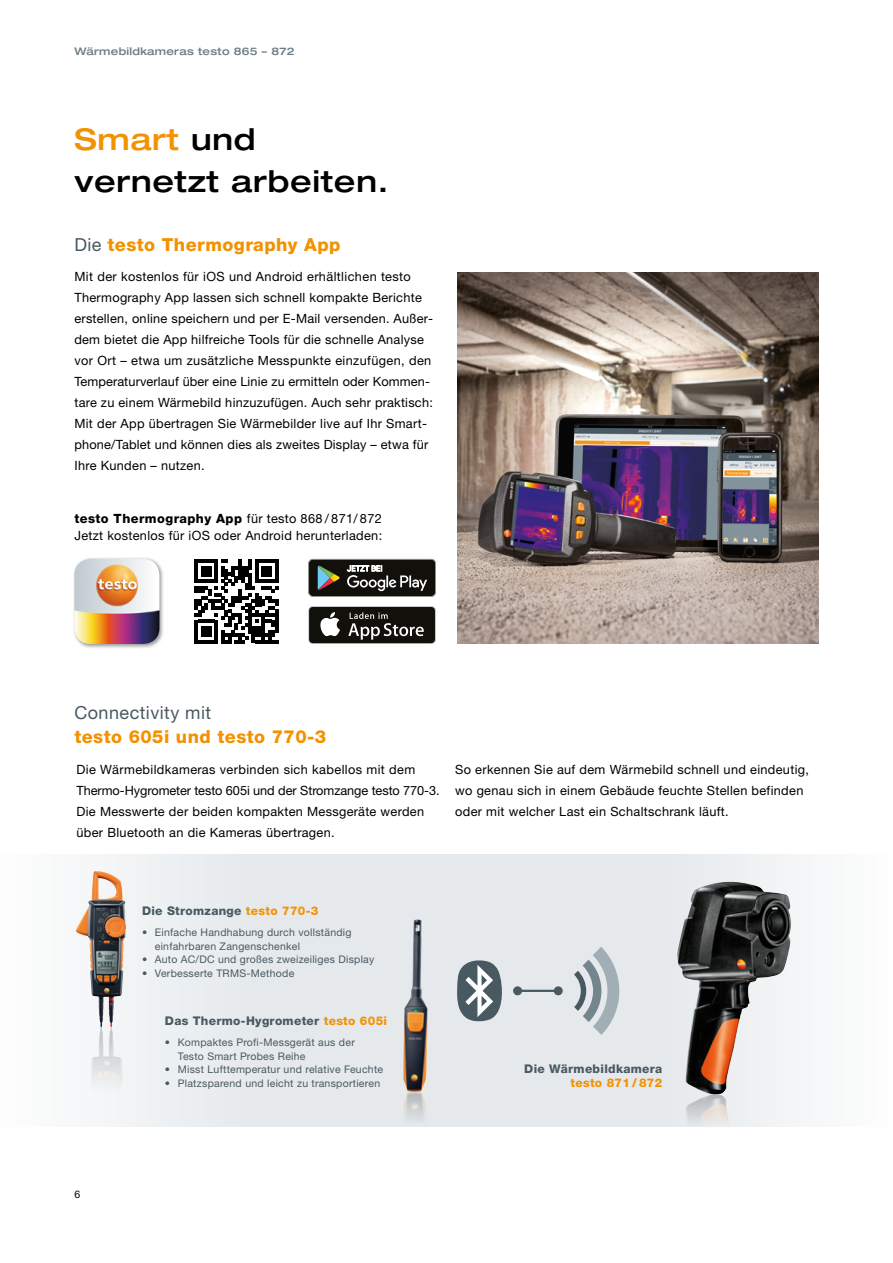
<style>
.page{position:relative;width:893px;height:1263px;background:#fff}
.page>*{position:absolute;margin:0;border:0;box-sizing:border-box;transform-origin:0 0}
.t1{font:500 expanded 30px/42px "Helvetica Neue LTW1 G";letter-spacing:.025em;color:#000}
.t2{font:800 18px "Helvetica Neue LTW1 G";letter-spacing:.025em;color:#f39200}
.t3{font:18px "Helvetica Neue LTW1 G";letter-spacing:.025em;color:#495961}
.t4{font:12.75px/21px "Helvetica Neue LTW1 G";letter-spacing:.025em;color:#000}
.t5{font:800 12.75px "Helvetica Neue LTW1 G";letter-spacing:.035em;color:#000}
.t6{font:800 12px "Helvetica Neue LTW1 G";letter-spacing:.025em;color:#495961}
.t7{font:800 12px "Helvetica Neue LTW1 G";letter-spacing:.025em;color:#f39200}
.t8{font:10.5px/13.5px "Helvetica Neue LTW1 G";letter-spacing:.025em;color:#495961}
.t9{font:500 expanded 10.5px "Helvetica Neue LTW1 G";letter-spacing:.025em;color:#6c7c85}
.t10{font:10.5px "Helvetica Neue LTW1 G";color:#000}
.s1{color:#f39200}
.s2{font-weight:400;color:#495961}
.s3{font-weight:400}
</style>
<div class="page">
<svg style="left:75px;top:855px;width:730px;height:272px;background:#e4e7e9"></svg>
<img style="left:403px;top:919px;width:26px;height:206px">
<img style="left:685px;top:1094px;width:45px;height:33px">
<img style="left:103px;top:1026px;width:7px;height:30px">
<div style="left:73px;top:557px;width:91px;height:92px;background:#000;opacity:.4"></div>
<img style="left:74px;top:559px;width:85px;height:85px">
<img style="left:457px;top:272px;width:362px;height:372px">
<hr style="left:518px;top:990px;width:40px;height:2px;background:#495961">
<div style="left:513px;top:986px;width:9px;height:9px;background:#495961;border-radius:50%"></div>
<div style="left:554px;top:986px;width:9px;height:9px;background:#495961;border-radius:50%"></div>
<svg style="left:457px;top:960px;width:47px;height:61px"></svg>
<svg style="left:574px;top:947px;width:45px;height:88px;background:#bbc4c9"></svg>
<img style="left:677px;top:881px;width:114px;height:213px">
<img style="left:88px;top:871px;width:7px;height:35px">
<svg style="left:308px;top:559px;width:128px;height:38px;background:#3d3c37"></svg>
<svg style="left:308px;top:606px;width:128px;height:38px"></svg>
<div style="left:309px;top:607px;width:126px;height:36px;background:#12100b;border-radius:4px"></div>
<svg style="left:320px;top:612px;width:20px;height:24px"></svg>
<svg style="left:348px;top:612px;width:76px;height:28px"></svg>
<svg style="left:194px;top:559px;width:84px;height:84px"></svg>
<p class="t9" style="left:74px;top:44px;width:222px">Wärmebildkameras testo 865 – 872</p>
<h1 class="t1" style="left:74px;top:118px;width:315px"><span class="s1">Smart</span> und vernetzt arbeiten.</h1>
<h2 class="t2" style="left:74px;top:234px;width:268px"><span class="s2">Die</span> testo Thermography App</h2>
<p class="t4" style="left:74px;top:266px;width:360px">Mit der kostenlos für iOS und Android erhältlichen testo Thermography App lassen sich schnell kompakte Berichte erstellen, online speichern und per E-Mail versenden. Außer&shy;dem bietet die App hilfreiche Tools für die schnelle Analyse vor Ort – etwa um zusätzliche Messpunkte einzufügen, den Temperaturverlauf über eine Linie zu ermitteln oder Kommen&shy;tare zu einem Wärmebild hinzuzufügen. Auch sehr praktisch:<br>Mit der App übertragen Sie Wärmebilder live auf Ihr Smart&shy;phone/Tablet und können dies als zweites Display – etwa für Ihre Kunden – nutzen.</p>
<p class="t5" style="left:74px;top:511px;width:309px">testo Thermography App <span class="s3">für testo 868 / 871/ 872</span></p>
<p class="t4" style="left:74px;top:525px;width:309px">Jetzt kostenlos für iOS oder Android herunterladen:</p>
<h2 class="t3" style="left:74px;top:702px;width:138px">Connectivity mit</h2>
<h2 class="t2" style="left:74px;top:726px;width:253px">testo 605i und testo 770-3</h2>
<p class="t4" style="left:77px;top:759px;width:365px">Die Wärmebildkameras verbinden sich kabellos mit dem Thermo-Hygrometer testo 605i und der Stromzange testo 770-3.<br>Die Messwerte der beiden kompakten Messgeräte werden über Bluetooth an die Kameras übertragen.</p>
<p class="t4" style="left:455px;top:759px;width:355px">So erkennen Sie auf dem Wärmebild schnell und eindeutig, wo genau sich in einem Gebäude feuchte Stellen befinden oder mit welcher Last ein Schaltschrank läuft.</p>
<p class="t10" style="left:74px;top:1188px;width:7px">6</p>
<p class="t6" style="left:142px;top:904px;width:178px">Die Stromzange <span class="s1">testo 770-3</span></p>
<p class="t8" style="left:155px;top:926px;width:198px;text-indent:-13px">• Einfache Handhabung durch vollständig einfahrbaren Zangenschenkel</p>
<p class="t8" style="left:142px;top:953px;width:234px">• Auto AC/DC und großes zweizeiliges Display</p>
<p class="t8" style="left:142px;top:966px;width:154px">• Verbesserte TRMS-Methode</p>
<p class="t6" style="left:165px;top:1014px;width:224px">Das Thermo-Hygrometer <span class="s1">testo 605i</span></p>
<p class="t8" style="left:178px;top:1036px;width:179px;text-indent:-13px">• Kompaktes Profi-Messgerät aus der<br>Testo Smart Probes Reihe</p>
<p class="t8" style="left:165px;top:1063px;width:220px">• Misst Lufttemperatur und relative Feuchte</p>
<p class="t8" style="left:165px;top:1076px;width:217px">• Platzsparend und leicht zu transportieren</p>
<p class="t6" style="left:524px;top:1062px;width:140px">Die Wärmebildkamera</p>
<p class="t7" style="left:570px;top:1075px;width:93px">testo 871 / 872</p>
</div>
